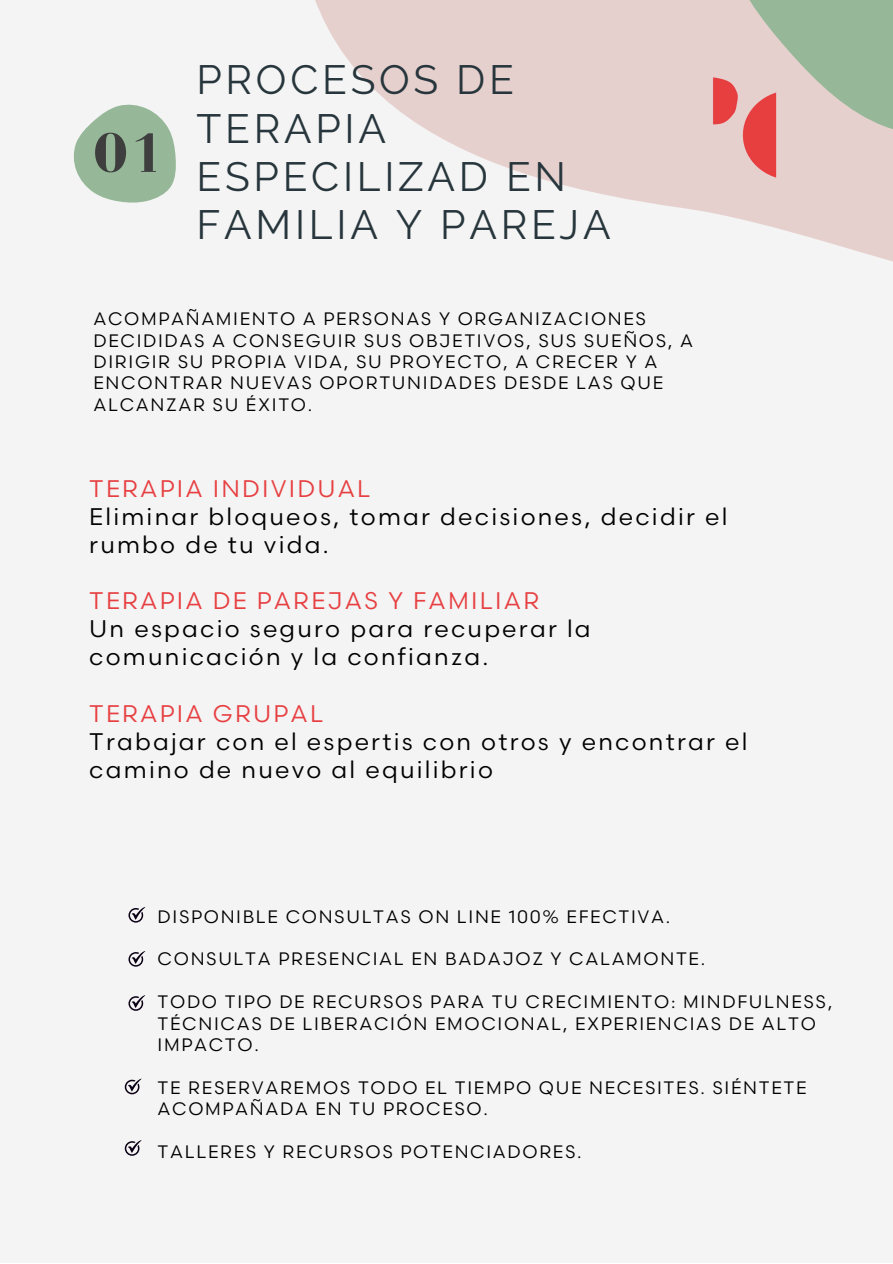
<style>
.page{position:relative;width:893px;height:1264px;background:#fff}
.page>*{position:absolute;margin:0;border:0;box-sizing:border-box;transform-origin:0 0}
.t1{font:700 57.45px "Bodoni FLF";color:#3e3e3e}
.t2{font:40.8px/48.3px "Raleway";letter-spacing:.09em;color:#27363c}
.t3{font:24px/28px "Scandia Web";letter-spacing:.09em;color:#000}
.t4{font:24px "Scandia Web";letter-spacing:.09em;color:#e73f41}
.t5{font:18px/21.3px "Scandia Web";letter-spacing:.09em;color:#000}
</style>
<div class="page">
<div style="left:0;top:0;width:892px;height:1262px;background:#f4f4f4"></div>
<svg style="left:73px;top:104px;width:103px;height:99px"></svg>
<svg style="left:315px;top:0;width:577px;height:261px;fill:#e6d0ce"></svg>
<svg style="left:715px;top:0;width:177px;height:140px;background:#acbea6"></svg>
<svg style="left:128px;top:907px;width:17px;height:15px"></svg>
<svg style="left:128px;top:951px;width:17px;height:15px"></svg>
<svg style="left:128px;top:995px;width:17px;height:15px"></svg>
<svg style="left:125px;top:1078px;width:17px;height:16px"></svg>
<svg style="left:125px;top:1140px;width:17px;height:15px"></svg>
<img style="left:643px;top:51px;width:216px;height:136px">
<h1 class="t1" style="left:93px;top:122px;width:72px">01</h1>
<h2 class="t2" style="left:196px;top:56px;width:415px">PROCESOS DE<br>TERAPIA<br>ESPECILIZAD EN<br>FAMILIA Y PAREJA</h2>
<p class="t5" style="left:93px;top:309px;width:601px">ACOMPAÑAMIENTO A PERSONAS Y ORGANIZACIONES DECIDIDAS A CONSEGUIR SUS OBJETIVOS, SUS SUEÑOS, A DIRIGIR SU PROPIA VIDA, SU PROYECTO, A CRECER Y A ENCONTRAR NUEVAS OPORTUNIDADES DESDE LAS QUE ALCANZAR SU ÉXITO.</p>
<h3 class="t4" style="left:89px;top:475px;width:283px">TERAPIA INDIVIDUAL</h3>
<h3 class="t3" style="left:89px;top:503px;width:639px">Eliminar bloqueos, tomar decisiones, decidir el rumbo de tu vida.</h3>
<h3 class="t4" style="left:89px;top:587px;width:451px">TERAPIA DE PAREJAS Y FAMILIAR</h3>
<h3 class="t3" style="left:89px;top:616px;width:503px">Un espacio seguro para recuperar la comunicación y la confianza.</h3>
<h3 class="t4" style="left:89px;top:700px;width:235px">TERAPIA GRUPAL</h3>
<h3 class="t3" style="left:89px;top:728px;width:659px">Trabajar con el espertis con otros y encontrar el camino de nuevo al equilibrio</h3>
<p class="t5" style="left:158px;top:906px;width:514px">DISPONIBLE CONSULTAS ON LINE 100% EFECTIVA.</p>
<p class="t5" style="left:158px;top:949px;width:549px">CONSULTA PRESENCIAL EN BADAJOZ Y CALAMONTE.</p>
<p class="t5" style="left:158px;top:992px;width:676px">TODO TIPO DE RECURSOS PARA TU CRECIMIENTO: MINDFULNESS,<br>TÉCNICAS DE LIBERACIÓN EMOCIONAL, EXPERIENCIAS DE ALTO<br>IMPACTO.</p>
<p class="t5" style="left:158px;top:1077px;width:650px">TE RESERVAREMOS TODO EL TIEMPO QUE NECESITES. SIÉNTETE<br>ACOMPAÑADA EN TU PROCESO.</p>
<p class="t5" style="left:158px;top:1141px;width:425px">TALLERES Y RECURSOS POTENCIADORES.</p>
</div>
